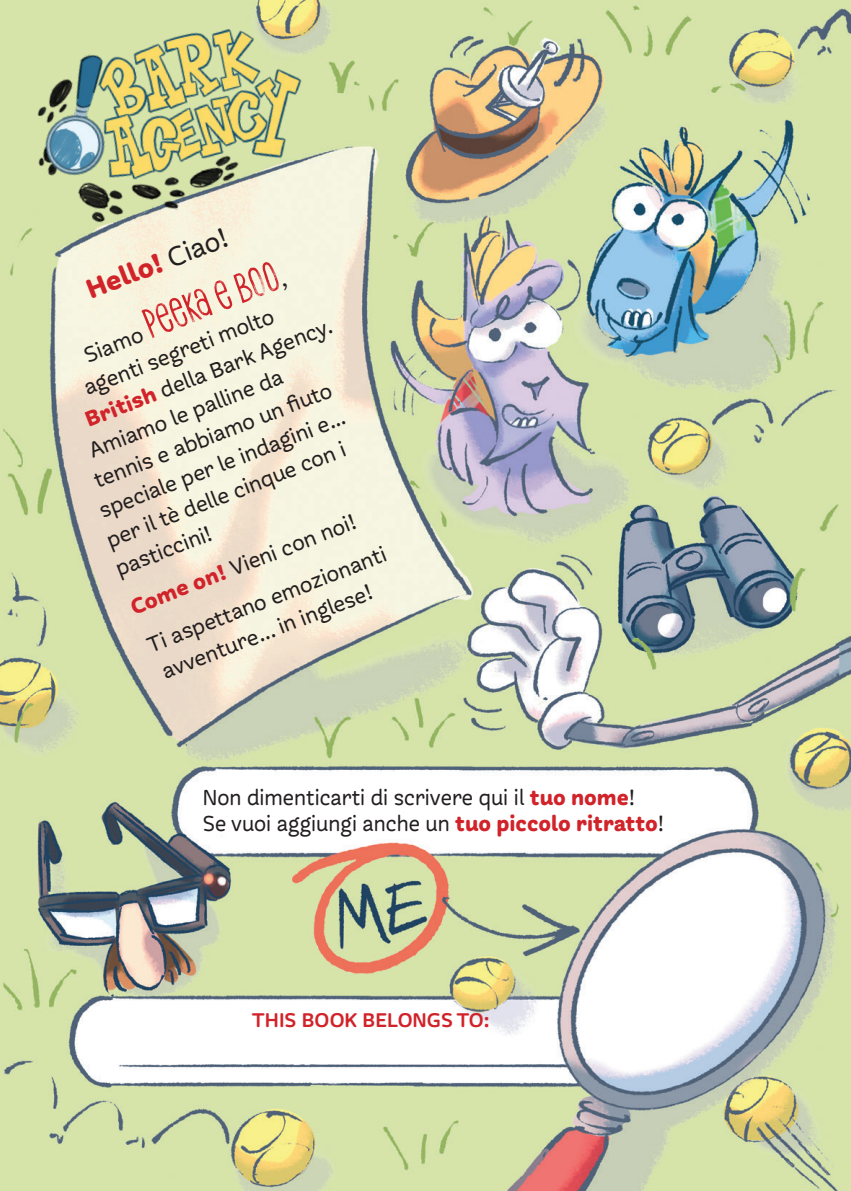
<style>
.page{position:relative;width:851px;height:1191px;background:#fff}
.page>*{position:absolute;margin:0;border:0;box-sizing:border-box;transform-origin:0 0}
.t1{font:40px "Canvas Inline";color:#d1232a}
.t2{font:700 30px "Freight Round Pro";color:#d1232a}
.t3{font:500 24px/41.6px "Freight Round Pro";color:#231f20}
.t4{font:500 24px/26px "Freight Round Pro";color:#231f20;scale:.96 1}
.t5{font:22px "Freight Round Pro Semi";color:#d1232a}
.s1{font-weight:500;color:#231f20}
.s2{font-family:"Freight Round Pro";font-weight:500;font-size:24px;color:#231f20}
.s3{font-family:"Freight Round Pro";font-weight:500;font-size:22px;color:#231f20}
.s4{font-weight:700;color:#d1232a}
</style>
<div class="page">
<img style="left:0;top:0;width:850px;height:1191px">
<img style="left:16px;top:9px;width:308px;height:229px">
<p class="t2" style="left:81px;top:273px;width:151px;rotate:-21deg">Hello! <span class="s1">Ciao!</span></p>
<h1 class="t1" style="left:74px;top:327px;width:216px;rotate:-21deg"><span class="s2">Siamo</span> Pee ka e Boo <span class="s3">,</span></h1>
<p class="t3" style="left:77px;top:368px;width:203px;rotate:-21deg">agenti segreti molto</p>
<p class="t3" style="left:78px;top:400px;width:264px;rotate:-21deg"><span class="s4">British</span> della Bark Agency.</p>
<p class="t3" style="left:82px;top:431px;width:208px;rotate:-21deg">Amiamo le palline da</p>
<p class="t3" style="left:87px;top:461px;width:255px;rotate:-21deg">tennis e abbiamo un fi uto</p>
<p class="t3" style="left:92px;top:491px;width:263px;rotate:-21deg">speciale per le indagini e…</p>
<p class="t3" style="left:100px;top:520px;width:256px;rotate:-21deg">per il tè delle cinque con i</p>
<p class="t3" style="left:124px;top:587px;width:258px;rotate:-21deg"><span class="s4">Come on!</span> Vieni con noi!<br>Ti aspettano emozionanti</p>
<p class="t3" style="left:109px;top:549px;width:103px;rotate:-21deg">pasticcini!</p>
<p class="t3" style="left:155px;top:652px;width:225px;rotate:-21deg">avventure... in inglese!</p>
<p class="t4" style="left:203px;top:784px;width:482px">Non dimenticarti di scrivere qui il <span class="s4">tuo nome</span>!<br>Se vuoi aggiungi anche un <span class="s4">tuo piccolo ritratto</span>!</p>
<p class="t5" style="left:252px;top:1006px;width:239px">THIS BOOK BELONGS TO:</p>
</div>
